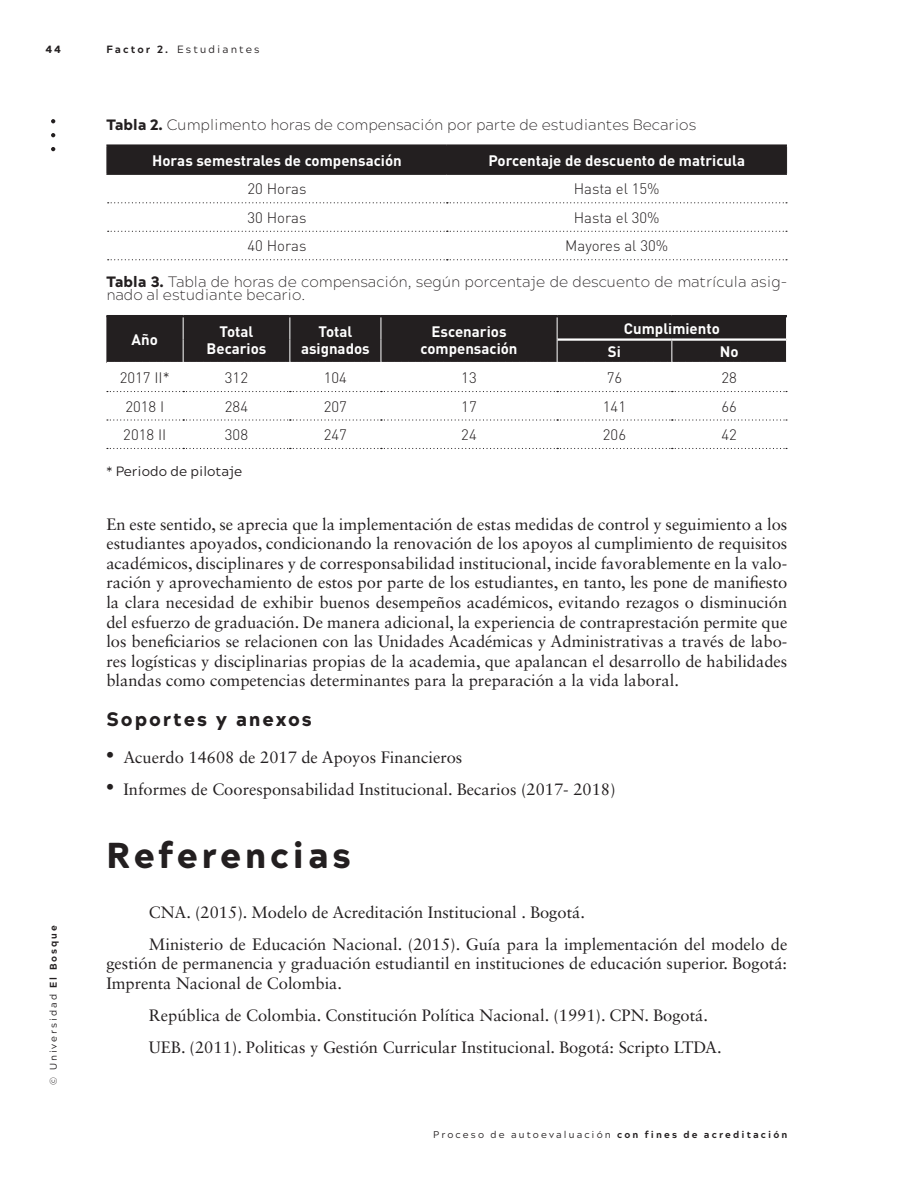
<style>
.page{position:relative;width:915px;height:1191px;background:#fff}
.page>*{position:absolute;margin:0;border:0;box-sizing:border-box;transform-origin:0 0}
._14-Tit_nivel_1{font:900 36px "Acherus Grotesque";letter-spacing:.1em;color:#231f20}
.Soporte_y_anexos{font:900 19.5px "Acherus Grotesque";letter-spacing:.1em;color:#231f20}
._15-Txt_general{font:16.5px/19.5px "Sabon LT Std";color:#231f20;text-align:justify}
.Bibliografia_txt{font:16.5px/19.5px "Sabon LT Std";color:#231f20;text-align:justify}
._18-_pie_de_página_f{font:200 15px/13.5px "Acherus Grotesque";color:#231f20}
._19-Tabla_tit_nivel{font:700 15px/16.5px "DIN Pro";color:#fff;text-align:center}
._21-Tabla_txt_genera{font:300 15px "DIN Pro";color:#231f20}
._18-_pie_de_página_f-2{font:13.5px "Acherus Grotesque";color:#231f20}
.t1{font:10.5px "Acherus Grotesque";letter-spacing:.2em;color:#231f20}
.t2{font:900 10.5px "Acherus Grotesque";color:#231f20}
.t3{font:9.75px "Acherus Grotesque";letter-spacing:.205em;color:#231f20}
.s1{font-weight:800}
.s2{font-weight:900}
.s3{font-family:"Acherus Grotesque";font-weight:900;font-size:24px}
</style>
<div class="page">
<svg style="left:51px;top:147px;width:4px;height:4px"></svg>
<svg style="left:51px;top:133px;width:4px;height:4px"></svg>
<svg style="left:51px;top:119px;width:4px;height:4px"></svg>
<svg style="left:107px;top:202px;width:679px;height:58px"></svg>
<svg style="left:108px;top:202px;width:678px;height:1px"></svg>
<svg style="left:108px;top:231px;width:678px;height:1px"></svg>
<svg style="left:108px;top:259px;width:678px;height:1px"></svg>
<hr style="left:106px;top:147px;width:2px;height:27px;background:#231f20">
<hr style="left:106px;top:144px;width:340px;height:3px;background:#231f20">
<hr style="left:446px;top:144px;width:340px;height:3px;background:#231f20">
<div style="left:108px;top:147px;width:678px;height:27px;background:#231f20"></div>
<hr style="left:106px;top:174px;width:340px;height:1px;background:#231f20">
<hr style="left:446px;top:174px;width:340px;height:1px;background:#231f20">
<svg style="left:106px;top:390px;width:680px;height:58px"></svg>
<svg style="left:107px;top:391px;width:679px;height:1px"></svg>
<svg style="left:107px;top:419px;width:679px;height:1px"></svg>
<svg style="left:107px;top:448px;width:679px;height:1px"></svg>
<svg style="left:106px;top:317px;width:680px;height:46px;background:#2d292a"></svg>
<hr style="left:106px;top:315px;width:77px;height:2px;background:#231f20">
<hr style="left:183px;top:315px;width:107px;height:2px;background:#231f20">
<hr style="left:290px;top:315px;width:91px;height:2px;background:#231f20">
<hr style="left:381px;top:315px;width:176px;height:2px;background:#231f20">
<hr style="left:557px;top:315px;width:114px;height:2px;background:#231f20">
<hr style="left:671px;top:315px;width:115px;height:2px;background:#231f20">
<p class="t2" style="left:45px;top:40px;width:17px">44</p>
<p class="t3" style="left:45px;top:1084px;width:161px;rotate:-90deg">© Universidad <span class="s1">El Bosque</span></p>
<p class="t1" style="left:106px;top:41px;width:155px"><span class="s1">Factor 2.</span> Estudiantes</p>
<p class="_18-_pie_de_página_f" style="left:106px;top:117px;width:591px"><span class="s2">Tabla 2.</span> Cumplimento horas de compensación por parte de estudiantes Becarios</p>
<p class="_19-Tabla_tit_nivel" style="left:152px;top:151px;width:251px">Horas semestrales de compensación</p>
<p class="_19-Tabla_tit_nivel" style="left:488px;top:151px;width:258px">Porcentaje de descuento de matricula</p>
<p class="_21-Tabla_txt_genera" style="left:247px;top:179px;width:60px">20 Horas</p>
<p class="_21-Tabla_txt_genera" style="left:573px;top:179px;width:87px">Hasta el 15%</p>
<p class="_21-Tabla_txt_genera" style="left:247px;top:207px;width:60px">30 Horas</p>
<p class="_21-Tabla_txt_genera" style="left:573px;top:207px;width:87px">Hasta el 30%</p>
<p class="_21-Tabla_txt_genera" style="left:247px;top:236px;width:60px">40 Horas</p>
<p class="_21-Tabla_txt_genera" style="left:565px;top:236px;width:104px">Mayores al 30%</p>
<p class="_18-_pie_de_página_f" style="left:106px;top:274px;width:682px"><span class="s2">Tabla 3.</span> Tabla de horas de compensación, según porcentaje de descuento de matrícula asig&shy;nado al estudiante becario.</p>
<p class="_19-Tabla_tit_nivel" style="left:131px;top:331px;width:28px">Año</p>
<p class="_19-Tabla_tit_nivel" style="left:206px;top:323px;width:61px">Total<br>Becarios</p>
<p class="_19-Tabla_tit_nivel" style="left:301px;top:323px;width:70px">Total asignados</p>
<p class="_19-Tabla_tit_nivel" style="left:420px;top:323px;width:99px">Escenarios compensación</p>
<p class="_19-Tabla_tit_nivel" style="left:623px;top:319px;width:97px">Cumplimiento</p>
<p class="_19-Tabla_tit_nivel" style="left:607px;top:343px;width:14px">Si</p>
<p class="_19-Tabla_tit_nivel" style="left:719px;top:343px;width:20px">No</p>
<p class="_21-Tabla_txt_genera" style="left:120px;top:367px;width:51px">2017 II*</p>
<p class="_21-Tabla_txt_genera" style="left:225px;top:367px;width:25px">312</p>
<p class="_21-Tabla_txt_genera" style="left:324px;top:367px;width:25px">104</p>
<p class="_21-Tabla_txt_genera" style="left:461px;top:367px;width:17px">13</p>
<p class="_21-Tabla_txt_genera" style="left:606px;top:367px;width:17px">76</p>
<p class="_21-Tabla_txt_genera" style="left:721px;top:367px;width:17px">28</p>
<p class="_21-Tabla_txt_genera" style="left:125px;top:396px;width:40px">2018 I</p>
<p class="_21-Tabla_txt_genera" style="left:225px;top:396px;width:25px">284</p>
<p class="_21-Tabla_txt_genera" style="left:324px;top:396px;width:25px">207</p>
<p class="_21-Tabla_txt_genera" style="left:461px;top:396px;width:17px">17</p>
<p class="_21-Tabla_txt_genera" style="left:602px;top:396px;width:25px">141</p>
<p class="_21-Tabla_txt_genera" style="left:721px;top:396px;width:17px">66</p>
<p class="_21-Tabla_txt_genera" style="left:123px;top:424px;width:44px">2018 II</p>
<p class="_21-Tabla_txt_genera" style="left:225px;top:424px;width:25px">308</p>
<p class="_21-Tabla_txt_genera" style="left:324px;top:424px;width:25px">247</p>
<p class="_21-Tabla_txt_genera" style="left:461px;top:424px;width:17px">24</p>
<p class="_21-Tabla_txt_genera" style="left:602px;top:424px;width:25px">206</p>
<p class="_21-Tabla_txt_genera" style="left:721px;top:424px;width:17px">42</p>
<p class="_18-_pie_de_página_f-2" style="left:106px;top:459px;width:137px">* Periodo de pilotaje</p>
<p class="_15-Txt_general" style="left:106px;top:514px;width:682px">En este sentido, se aprecia que la implementación de estas medidas de control y seguimiento a los estudiantes apoyados, condicionando la renovación de los apoyos al cumplimiento de requisitos académicos, disciplinares y de corresponsabilidad institucional, incide favorablemente en la valo&shy;ración y aprovechamiento de estos por parte de los estudiantes, en tanto, les pone de manifiesto la clara necesidad de exhibir buenos desempeños académicos, evitando rezagos o disminución del esfuerzo de graduación. De manera adicional, la experiencia de contraprestación permite que los beneficiarios se relacionen con las Unidades Académicas y Administrativas a través de labo&shy;res logísticas y disciplinarias propias de la academia, que apalancan el desarrollo de habilidades blandas como competencias determinantes para la preparación a la vida laboral.</p>
<p class="Soporte_y_anexos" style="left:106px;top:702px;width:207px">Soportes y anexos</p>
<p class="_15-Txt_general" style="left:106px;top:747px;width:357px"><span class="s3">•</span> Acuerdo 14608 de 2017 de Apoyos Financieros</p>
<p class="_15-Txt_general" style="left:106px;top:779px;width:510px"><span class="s3">•</span> Informes de Cooresponsabilidad Institucional. Becarios (2017- 2018)</p>
<p class="_14-Tit_nivel_1" style="left:106px;top:824px;width:246px">Referencias</p>
<p class="Bibliografia_txt" style="left:149px;top:902px;width:437px">CNA. (2015). Modelo de Acreditación Institucional . Bogotá.</p>
<p class="Bibliografia_txt" style="left:106px;top:934px;width:682px;text-indent:43px">Ministerio de Educación Nacional. (2015). Guía para la implementación del modelo de gestión de permanencia y graduación estudiantil en instituciones de educación superior. Bogotá:<br>Imprenta Nacional de Colombia.</p>
<p class="Bibliografia_txt" style="left:149px;top:1005px;width:560px">República de Colombia. Constitución Política Nacional. (1991). CPN. Bogotá.</p>
<p class="Bibliografia_txt" style="left:149px;top:1037px;width:574px">UEB. (2011). Politicas y Gestión Curricular Institucional. Bogotá: Scripto LTDA.</p>
<p class="t3" style="left:433px;top:1126px;width:355px">Proceso de autoevaluación <span class="s1">con fines de acreditación</span></p>
</div>
